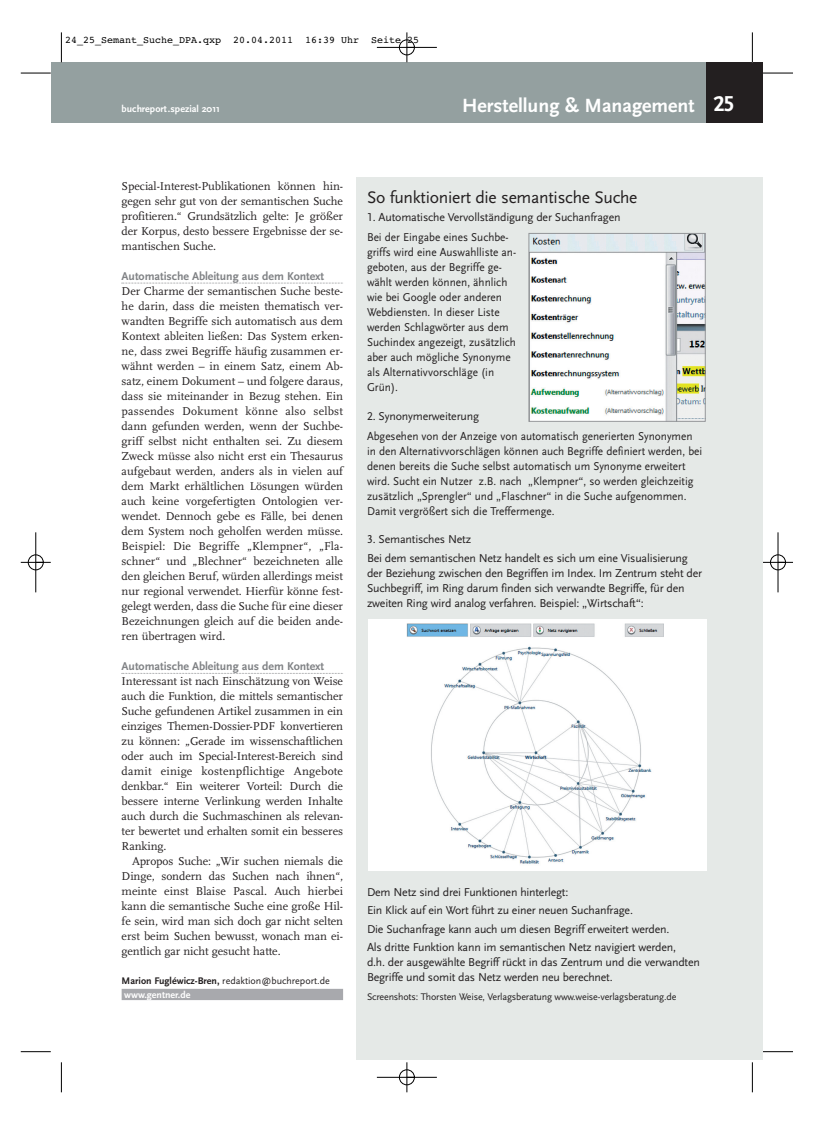
<style>
.page{position:relative;width:815px;height:1124px;background:#fff}
.page>*{position:absolute;margin:0;border:0;box-sizing:border-box;transform-origin:0 0}
.t1{font:700 20px "Scala Sans";color:#fff}
.t2{font:17.5px "Scala Sans LF";letter-spacing:-.015em;color:#231f20}
.t3{font:11.88px/15px "Scala";letter-spacing:-.005em;color:#231f20;text-align:justify}
.t4{font:11.88px/15px "Scala Sans";color:#231f20;scale:.95 1}
.t5{font:11.88px/15px "Scala Sans";color:#231f20}
.t6{font:11.88px "Scala Sans LF";letter-spacing:-.015em;color:#231f20}
.t7{font:700 11.88px "Scala Sans";letter-spacing:-.005em;color:#808285}
.t8{font:10px/13.8px "Scala Sans";letter-spacing:-.015em;color:#231f20}
.t9{font:10px "Courier";color:#000}
.t10{font:700 10px "Scala Sans";color:#fff}
.s1{font-family:"Scala Sans LF";font-size:22.5px}
.s2{font-weight:700}
.s3{font-weight:700;color:#fff}
</style>
<div class="page">
<div style="left:61px;top:62px;width:691px;height:61px;background:#94a0a0"></div>
<div style="left:706px;top:62px;width:57px;height:61px;background:#231f20"></div>
<svg style="left:122px;top:282px;width:221px;height:1px"></svg>
<div style="left:122px;top:988px;width:221px;height:11px;background:#a8a9ad"></div>
<div style="left:51px;top:62px;width:13px;height:61px;background:#94a0a0"></div>
<div style="left:357px;top:177px;width:406px;height:882px;background:#e5e9e7"></div>
<img style="left:531px;top:235px;width:172px;height:184px">
<div style="left:529px;top:233px;width:176px;height:188px;border:1px solid #939598"></div>
<div style="left:368px;top:619px;width:338px;height:252px;background:#fff"></div>
<img style="left:407px;top:623px;width:257px;height:241px">
<hr style="left:61px;top:32px;width:1px;height:30px;background:#000">
<hr style="left:21px;top:73px;width:30px;height:1px;background:#000">
<hr style="left:752px;top:32px;width:1px;height:30px;background:#000">
<hr style="left:763px;top:73px;width:30px;height:1px;background:#000">
<hr style="left:61px;top:1062px;width:1px;height:30px;background:#000">
<hr style="left:21px;top:1051px;width:30px;height:1px;background:#000">
<hr style="left:752px;top:1062px;width:1px;height:30px;background:#000">
<hr style="left:763px;top:1051px;width:30px;height:1px;background:#000">
<div style="left:28px;top:554px;width:16px;height:16px;border:1px solid #fff;border-radius:50%"></div>
<hr style="left:377px;top:47px;width:60px;height:1px;background:#000">
<hr style="left:377px;top:1076px;width:60px;height:1px;background:#000">
<hr style="left:36px;top:532px;width:1px;height:60px;background:#000">
<hr style="left:778px;top:532px;width:1px;height:60px;background:#000">
<hr style="left:407px;top:32px;width:1px;height:30px;background:#000">
<hr style="left:407px;top:1062px;width:1px;height:30px;background:#000">
<hr style="left:21px;top:562px;width:30px;height:1px;background:#000">
<hr style="left:763px;top:562px;width:30px;height:1px;background:#000">
<div style="left:399px;top:40px;width:16px;height:15px;border:1px solid #000;border-radius:50%"></div>
<div style="left:399px;top:1069px;width:16px;height:15px;border:1px solid #000;border-radius:50%"></div>
<div style="left:28px;top:554px;width:15px;height:16px;border:1px solid #000;border-radius:50%"></div>
<div style="left:770px;top:554px;width:16px;height:16px;border:1px solid #000;border-radius:50%"></div>
<p class="t9" style="left:65px;top:37px;width:356px">24_25_Semant_Suche_DPA.qxp 20.04.2011 16:39 Uhr Seite 25</p>
<p class="t10" style="left:122px;top:104px;width:100px">buchreport.spezial 2011</p>
<h1 class="t1" style="left:462px;top:97px;width:274px">Herstellung &amp; Management <span class="s1">25</span></h1>
<p class="t3" style="left:122px;top:179px;width:223px">Special-Interest-Publikationen können hin&shy;gegen sehr gut von der semantischen Suche profitieren.“ Grundsätzlich gelte: Je größer der Korpus, desto bessere Ergebnisse der se&shy;mantischen Suche.</p>
<p class="t7" style="left:122px;top:271px;width:204px">Automatische Ableitung aus dem Kontext</p>
<p class="t3" style="left:122px;top:284px;width:223px">Der Charme der semantischen Suche beste&shy;he darin, dass die meisten thematisch ver&shy;wandten Begriffe sich automatisch aus dem Kontext ableiten ließen: Das System erken&shy;ne, dass zwei Begriffe häufig zusammen er&shy;wähnt werden – in einem Satz, einem Ab&shy;satz, einem Dokument – und folgere daraus, dass sie miteinander in Bezug stehen. Ein passendes Dokument könne also selbst dann gefunden werden, wenn der Suchbe&shy;griff selbst nicht enthalten sei. Zu diesem Zweck müsse also nicht erst ein Thesaurus aufgebaut werden, anders als in vielen auf dem Markt erhältlichen Lösungen würden auch keine vorgefertigten Ontologien ver&shy;wendet. Dennoch gebe es Fälle, bei denen dem System noch geholfen werden müsse.<br>Beispiel: Die Begriffe „Klempner“, „Fla&shy;schner“ und „Blechner“ bezeichneten alle den gleichen Beruf, würden allerdings meist nur regional verwendet. Hierfür könne fest&shy;gelegt werden, dass die Suche für eine dieser Bezeichnungen gleich auf die beiden ande&shy;ren übertragen wird.</p>
<p class="t7" style="left:122px;top:661px;width:204px">Automatische Ableitung aus dem Kontext</p>
<p class="t3" style="left:122px;top:674px;width:223px">Interessant ist nach Einschätzung von Weise auch die Funktion, die mittels semantischer Suche gefundenen Artikel zusammen in ein einziges Themen-Dossier-PDF konvertieren zu können: „Gerade im wissenschaftlichen oder auch im Special-Interest-Bereich sind damit einige kostenpflichtige Angebote denkbar.“ Ein weiterer Vorteil: Durch die bessere interne Verlinkung werden Inhalte auch durch die Suchmaschinen als relevan&shy;ter bewertet und erhalten somit ein besseres Ranking.</p>
<p class="t3" style="left:122px;top:854px;width:223px;text-indent:11px">Apropos Suche: „Wir suchen niemals die Dinge, sondern das Suchen nach ihnen“, meinte einst Blaise Pascal. Auch hierbei kann die semantische Suche eine große Hil&shy;fe sein, wird man sich doch gar nicht selten erst beim Suchen bewusst, wonach man ei&shy;gentlich gar nicht gesucht hatte.</p>
<p class="t8" style="left:122px;top:974px;width:210px"><span class="s2">Marion Fugléwicz-Bren,</span> redaktion@buchreport.de <span class="s3">www.gentner.de</span></p>
<h2 class="t2" style="left:367px;top:190px;width:272px">So funktioniert die semantische Suche</h2>
<p class="t6" style="left:367px;top:212px;width:255px">1. Automatische Vervollständigung der Suchanfragen</p>
<p class="t4" style="left:367px;top:230px;width:159px">Bei der Eingabe eines Suchbe&shy;griffs wird eine Auswahlliste an&shy;geboten, aus der Begriffe ge&shy;wählt werden können, ähnlich wie bei Google oder anderen<br>Webdiensten. In dieser Liste werden Schlagwörter aus dem<br>Suchindex angezeigt, zusätzlich aber auch mögliche Synonyme als Alternativvorschläge (in<br>Grün).</p>
<p class="t6" style="left:367px;top:411px;width:114px">2. Synonymerweiterung</p>
<p class="t4" style="left:367px;top:429px;width:355px">Abgesehen von der Anzeige von automatisch generierten Synonymen in den Alternativvorschlägen können auch Begriffe definiert werden, bei denen bereits die Suche selbst automatisch um Synonyme erweitert wird. Sucht ein Nutzer z.B. nach „Klempner“, so werden gleichzeitig zusätzlich „Sprengler“ und „Flaschner“ in die Suche aufgenommen.<br>Damit vergrößert sich die Treffermenge.</p>
<p class="t6" style="left:367px;top:534px;width:106px">3. Semantisches Netz</p>
<p class="t5" style="left:367px;top:551px;width:337px">Bei dem semantischen Netz handelt es sich um eine Visualisierung der Beziehung zwischen den Begriffen im Index. Im Zentrum steht der Suchbegriff, im Ring darum finden sich verwandte Begriffe, für den zweiten Ring wird analog verfahren. Beispiel: „Wirtschaft“:</p>
<p class="t5" style="left:367px;top:883px;width:311px;line-height:18.5px">Dem Netz sind drei Funktionen hinterlegt:<br>Ein Klick auf ein Wort führt zu einer neuen Suchanfrage.<br>Die Suchanfrage kann auch um diesen Begriff erweitert werden.<br>Als dritte Funktion kann im semantischen Netz navigiert werden,</p>
<p class="t5" style="left:367px;top:955px;width:334px">d.h. der ausgewählte Begriff rückt in das Zentrum und die verwandten<br>Begriffe und somit das Netz werden neu berechnet.</p>
<p class="t8" style="left:367px;top:990px;width:311px">Screenshots: Thorsten Weise, Verlagsberatung www.weise-verlagsberatung.de</p>
</div>
